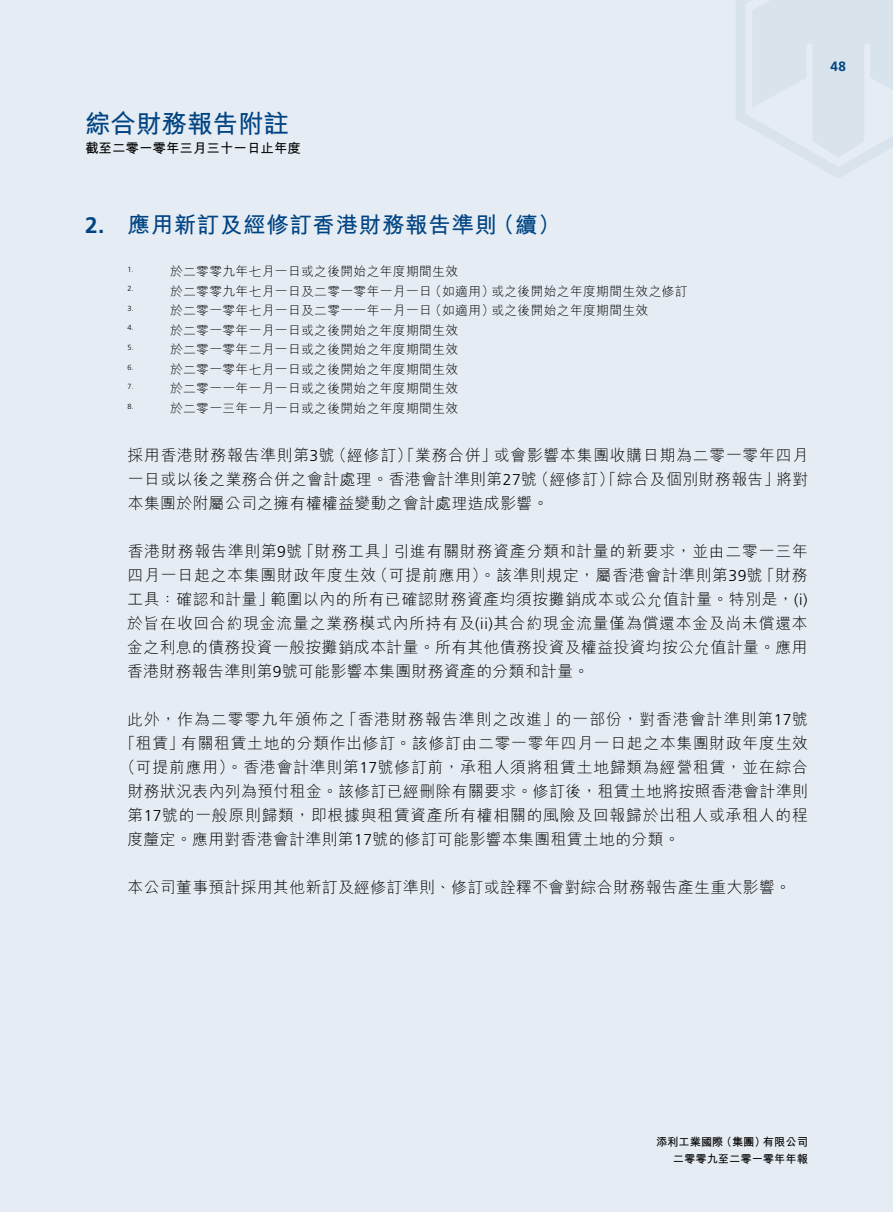
<style>
.page{position:relative;width:893px;height:1212px;background:#e6ecf3}
.page>*{position:absolute;margin:0;border:0;box-sizing:border-box;transform-origin:0 0}
.t1{font:700 25.5px "M Hei HK";color:#004483}
.t2{font:700 22.5px "M Hei HK";letter-spacing:.03em;color:#004483}
.t3{font:700 22.5px "Frutiger LT Std";color:#004483}
.t4{font:300 15.75px/24px "M Hei HK";letter-spacing:.05em;color:#000}
.t5{font:300 15.75px/24px "M Hei HK";letter-spacing:.03em;color:#000}
.t6{font:300 15.75px "M Hei HK";letter-spacing:.07em;color:#000}
.t7{font:700 13.5px "M Hei HK";color:#000}
.t8{font:700 13.5px "Frutiger LT Std";color:#004483}
.t9{font:300 12.75px "M Hei HK";letter-spacing:.03em;color:#000}
.t10{font:700 11.25px/17.2px "M Hei HK";color:#000}
.t11{font:300 7.5px "Frutiger LT Std";color:#000}
.s1{font-family:"Frutiger LT Std"}
</style>
<div class="page">
<svg style="left:736px;top:0;width:157px;height:178px"></svg>
<h1 class="t1" style="left:85px;top:105px;width:205px">綜合財務報告附註</h1>
<p class="t7" style="left:85px;top:138px;width:217px">截至二零一零年三月三十一日止年度</p>
<p class="t8" style="left:831px;top:58px;width:17px">48</p>
<h2 class="t3" style="left:85px;top:212px;width:21px">2.</h2>
<h2 class="t2" style="left:128px;top:208px;width:371px">應用新訂及經修訂香港財務報告準則</h2>
<h2 class="t2" style="left:492px;top:208px;width:70px">（續(</h2>
<p class="t11" style="left:128px;top:265px;width:8px">1.</p>
<p class="t9" style="left:170px;top:263px;width:289px">於二零零九年七月一日或之後開始之年度期間生效</p>
<p class="t11" style="left:128px;top:285px;width:8px">2.</p>
<p class="t9" style="left:429px;top:282px;width:67px">（如適用）</p>
<p class="t9" style="left:491px;top:282px;width:198px">或之後開始之年度期間生效之修訂</p>
<p class="t9" style="left:170px;top:282px;width:263px">於二零零九年七月一日及二零一零年一月一日</p>
<p class="t11" style="left:128px;top:304px;width:8px">3.</p>
<p class="t9" style="left:429px;top:302px;width:67px">（如適用）</p>
<p class="t9" style="left:491px;top:302px;width:158px">或之後開始之年度期間生效</p>
<p class="t9" style="left:170px;top:302px;width:263px">於二零一零年七月一日及二零一一年一月一日</p>
<p class="t11" style="left:128px;top:324px;width:8px">4.</p>
<p class="t9" style="left:170px;top:321px;width:289px">於二零一零年一月一日或之後開始之年度期間生效</p>
<p class="t11" style="left:128px;top:343px;width:8px">5.</p>
<p class="t9" style="left:170px;top:341px;width:289px">於二零一零年二月一日或之後開始之年度期間生效</p>
<p class="t11" style="left:128px;top:363px;width:8px">6.</p>
<p class="t9" style="left:170px;top:360px;width:289px">於二零一零年七月一日或之後開始之年度期間生效</p>
<p class="t11" style="left:128px;top:382px;width:8px">7.</p>
<p class="t9" style="left:170px;top:380px;width:289px">於二零一一年一月一日或之後開始之年度期間生效</p>
<p class="t11" style="left:128px;top:402px;width:8px">8.</p>
<p class="t9" style="left:170px;top:399px;width:289px">於二零一三年一月一日或之後開始之年度期間生效</p>
<p class="t4" style="left:331px;top:442px;width:167px">（經修訂）「業務合併」</p>
<p class="t4" style="left:128px;top:442px;width:208px">採用香港財務報告準則第 號<span class="s1">3</span></p>
<p class="t4" style="left:494px;top:442px;width:316px">或會影響本集團收購日期為二零一零年四月</p>
<p class="t4" style="left:533px;top:466px;width:248px">（經修訂）「綜合及個別財務報告」</p>
<p class="t5" style="left:128px;top:466px;width:422px">一日或以後之業務合併之會計處理。香港會計準則第<span class="s1">27</span>號本集團於附屬公司之擁有權權益變動之會計處理造成影響。</p>
<p class="t4" style="left:394px;top:538px;width:416px">引進有關財務資產分類和計量的新要求，並由二零一三年</p>
<p class="t4" style="left:776px;top:466px;width:34px">將對</p>
<p class="t4" style="left:128px;top:538px;width:176px">香港財務報告準則第 號<span class="s1">9</span></p>
<p class="t4" style="left:299px;top:538px;width:100px">「財務工具」</p>
<p class="t4" style="left:373px;top:562px;width:391px">（可提前應用）。該準則規定，屬香港會計準則第<span class="s1">39</span>號</p>
<p class="t4" style="left:270px;top:562px;width:539px;text-indent:-143px">四月一日起之本集團財政年度生效<br>範圍以內的所有已確認財務資產均須按攤銷成本或公允值計量。特別是， <span class="s1">(i(</span></p>
<p class="t4" style="left:759px;top:562px;width:50px">「財務</p>
<p class="t5" style="left:127px;top:586px;width:682px">工具：確認和計量」<br>於旨在收回合約現金流量之業務模式內所持有及 <span class="s1">)i i(</span> 其合約現金流量僅為償還本金及尚未償還本金之利息的債務投資一般按攤銷成本計量。所有其他債務投資及權益投資均按公允值計量。應用香港財務報告準則第<span class="s1">9</span>號可能影響本集團財務資產的分類和計量。</p>
<p class="t6" style="left:556px;top:708px;width:254px">的一部份，對香港會計準則第<span class="s1">17</span>號</p>
<p class="t6" style="left:341px;top:708px;width:218px">「香港財務報告準則之改進」</p>
<p class="t4" style="left:181px;top:706px;width:628px;text-indent:-54px">此外，作為二零零九年頒佈之<br>有關租賃土地的分類作出修訂。該修訂由二零一零年四月一日起之本集團財政年度生效</p>
<p class="t4" style="left:120px;top:730px;width:66px">「租賃」</p>
<p class="t4" style="left:120px;top:754px;width:690px">（可提前應用）。香港會計準則第<span class="s1">17</span>號修訂前，承租人須將租賃土地歸類為經營租賃，並在綜合</p>
<p class="t5" style="left:128px;top:778px;width:682px">財務狀況表內列為預付租金。該修訂已經刪除有關要求。修訂後，租賃土地將按照香港會計準則</p>
<p class="t4" style="left:128px;top:802px;width:682px">第<span class="s1">17</span>號的一般原則歸類，即根據與租賃資產所有權相關的風險及回報歸於出租人或承租人的程</p>
<p class="t5" style="left:127px;top:826px;width:554px">度釐定。應用對香港會計準則第<span class="s1">17</span>號的修訂可能影響本集團租賃土地的分類。</p>
<p class="t5" style="left:128px;top:874px;width:665px">本公司董事預計採用其他新訂及經修訂準則、修訂或詮釋不會對綜合財務報告產生重大影響。</p>
<p class="t10" style="left:721px;top:1132px;width:46px">（集團）</p>
<p class="t10" style="left:763px;top:1132px;width:46px">有限公司</p>
<p class="t10" style="left:673px;top:1132px;width:136px;text-indent:-17px">添利工業國際<br>二零零九至二零一零年年報</p>
</div>
